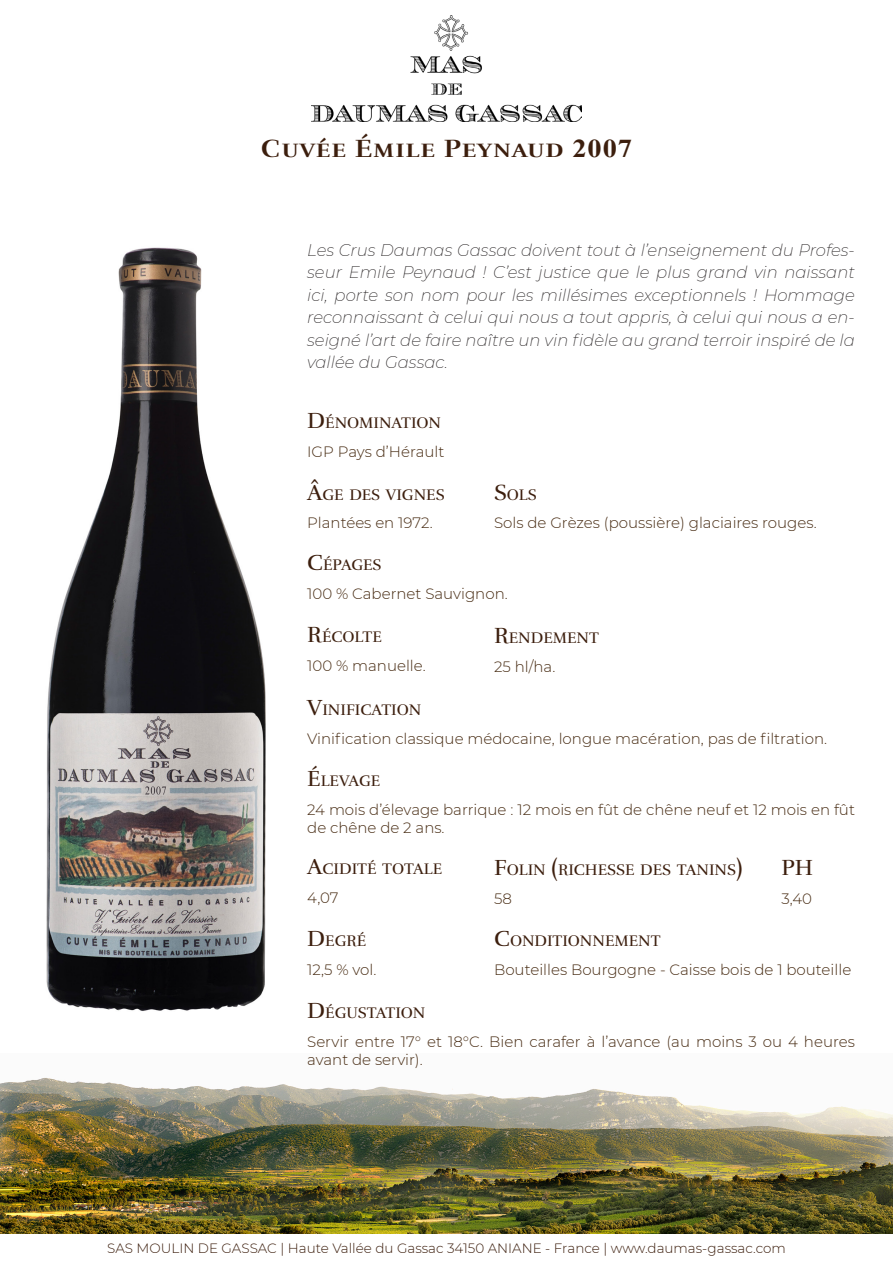
<style>
.page{position:relative;width:893px;height:1263px;background:#fff}
.page>*{position:absolute;margin:0;border:0;box-sizing:border-box;transform-origin:0 0}
.t1{font:700 25.65px "Rufina";letter-spacing:.03em;color:#3c1e0d;scale:1.11 1}
.t2{font:22.5px "Rufina";color:#3c1e0d}
.t3{font:italic 200 16.5px/22.5px "Montserrat";color:#231f20;text-align:justify}
.t4{font:15.75px "Rufina";color:#3c1e0d}
.t5{font:300 15px/18px "Montserrat";color:#462a11}
.t6{font:300 13.5px "Montserrat";color:#3c1e0d}
.s1{font-family:"Times New Roman"}
.s2{font-size:22.5px}
</style>
<div class="page">
<img style="left:311px;top:16px;width:271px;height:105px">
<img style="left:0;top:1077px;width:893px;height:156px">
<img style="left:46px;top:247px;width:220px;height:764px">
<p class="t1" style="left:261px;top:133px;width:336px">Cuvée Émile Peynaud <span class="s1">2007</span></p>
<p class="t3" style="left:307px;top:238px;width:549px">Les Crus Daumas Gassac doivent tout à l’enseignement du Profes&shy;seur Emile Peynaud ! C’est justice que le plus grand vin naissant ici, porte son nom pour les millésimes exceptionnels ! Hommage reconnaissant à celui qui nous a tout appris, à celui qui nous a en&shy;seigné l’art de faire naître un vin fidèle au grand terroir inspiré de la vallée du Gassac.</p>
<p class="t4" style="left:307px;top:414px;width:135px"><span class="s2">D</span>ÉNOMINATION</p>
<p class="t5" style="left:307px;top:442px;width:139px">IGP Pays d’Hérault</p>
<p class="t4" style="left:307px;top:485px;width:139px"><span class="s2">Â</span>GE DES VIGNES</p>
<p class="t5" style="left:307px;top:514px;width:127px">Plantées en 1972.</p>
<p class="t4" style="left:307px;top:556px;width:76px"><span class="s2">C</span>ÉPAGES</p>
<p class="t4" style="left:494px;top:486px;width:44px"><span class="s2">S</span>OLS</p>
<p class="t5" style="left:494px;top:514px;width:324px">Sols de Grèzes (poussière) glaciaires rouges.</p>
<p class="t5" style="left:307px;top:584px;width:202px">100 % Cabernet Sauvignon.</p>
<p class="t4" style="left:307px;top:627px;width:76px"><span class="s2">R</span>ÉCOLTE</p>
<p class="t5" style="left:307px;top:656px;width:120px">100 % manuelle.</p>
<p class="t4" style="left:307px;top:700px;width:116px"><span class="s2">V</span>INIFICATION</p>
<p class="t4" style="left:494px;top:629px;width:106px"><span class="s2">R</span>ENDEMENT</p>
<p class="t5" style="left:494px;top:658px;width:63px">25 hl/ha.</p>
<p class="t5" style="left:307px;top:729px;width:521px">Vinification classique médocaine, longue macération, pas de filtration.</p>
<p class="t4" style="left:307px;top:771px;width:74px"><span class="s2">É</span>LEVAGE</p>
<p class="t5" style="left:307px;top:800px;width:549px">24 mois d’élevage barrique : 12 mois en fût de chêne neuf et 12 mois en fût de chêne de 2 ans.</p>
<p class="t4" style="left:307px;top:859px;width:136px"><span class="s2">A</span>CIDITÉ TOTALE</p>
<p class="t4" style="left:494px;top:860px;width:250px"><span class="s2">F</span>OLIN <span class="s2">(</span>RICHESSE DES TANINS<span class="s2">)</span></p>
<p class="t2" style="left:781px;top:854px;width:16px">PH</p>
<p class="t5" style="left:307px;top:888px;width:33px">4,07</p>
<p class="t5" style="left:494px;top:889px;width:19px">58</p>
<p class="t5" style="left:781px;top:889px;width:32px">3,40</p>
<p class="t4" style="left:307px;top:931px;width:60px"><span class="s2">D</span>EGRÉ</p>
<p class="t4" style="left:494px;top:931px;width:168px"><span class="s2">C</span>ONDITIONNEMENT</p>
<p class="t5" style="left:307px;top:960px;width:71px">12,5 % vol.</p>
<p class="t5" style="left:494px;top:960px;width:359px">Bouteilles Bourgogne - Caisse bois de 1 bouteille</p>
<p class="t4" style="left:307px;top:1003px;width:120px"><span class="s2">D</span>ÉGUSTATION</p>
<p class="t5" style="left:307px;top:1032px;width:549px">Servir entre 17° et 18°C. Bien carafer à l’avance (au moins 3 ou 4 heures avant de servir).</p>
<p class="t6" style="left:107px;top:1239px;width:680px">SAS MOULIN DE GASSAC | Haute Vallée du Gassac 34150 ANIANE - France | www.daumas-gassac.com</p>
</div>
